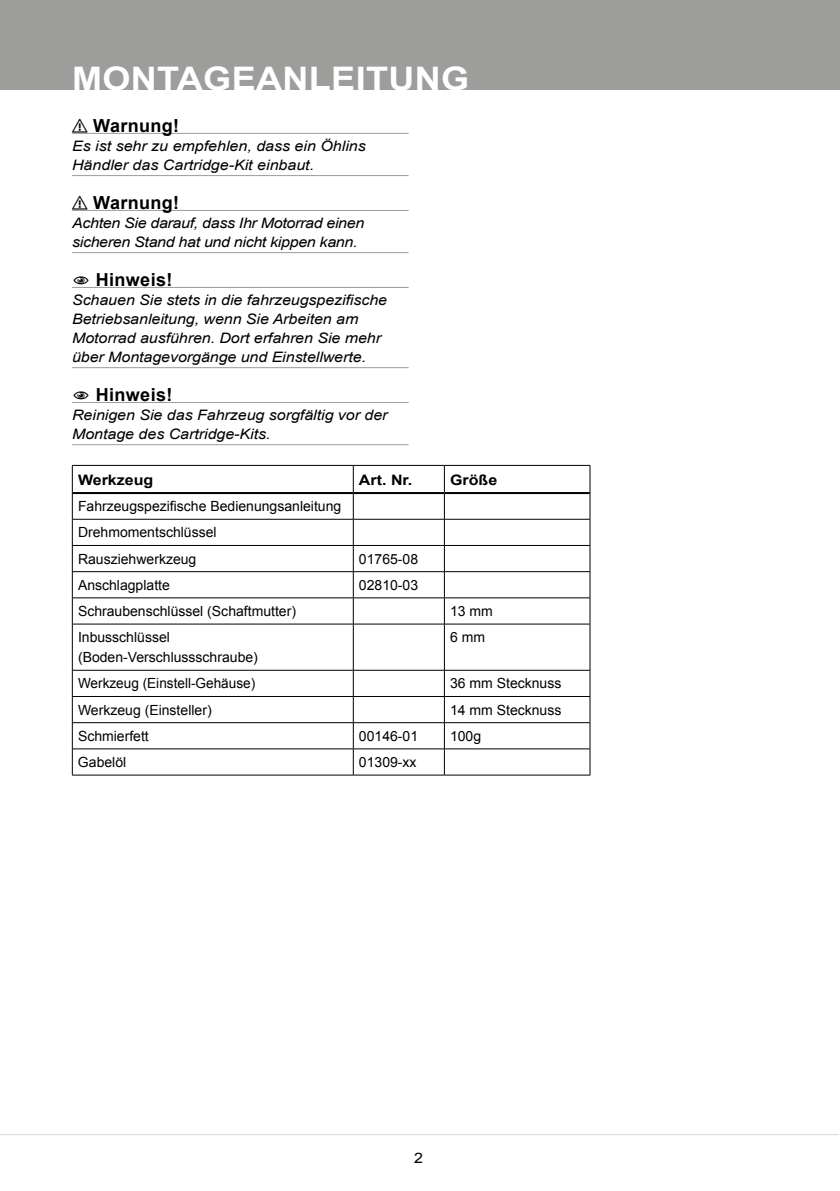
<style>
.page{position:relative;width:840px;height:1191px;background:#fff}
.page>*{position:absolute;margin:0;border:0;box-sizing:border-box;transform-origin:0 0}
.t1{font:700 32.4px "Arial";letter-spacing:.01em;color:#fff;scale:1.11 1}
.t2{font:700 18px "Arial";color:#000}
.t3{font:italic 14.4px/19px "Arial";letter-spacing:-.005em;color:#000;scale:1.11 1}
.t4{font:700 14.4px "Arial";color:#000;scale:1.11 1}
.t5{font:14.4px "Arial";color:#000;scale:1.11 1}
.t6{font:14px/26.2px "Arial";color:#000}
</style>
<div class="page">
<div style="left:0;top:0;width:839px;height:90px;background:#9d9d9c"></div>
<hr style="left:0;top:1134px;width:838px;height:1px;background:#dadada">
<hr style="left:72px;top:465px;width:281px;height:1px;background:#000">
<hr style="left:353px;top:465px;width:91px;height:1px;background:#000">
<hr style="left:444px;top:465px;width:146px;height:1px;background:#000">
<hr style="left:72px;top:519px;width:281px;height:1px;background:#000">
<hr style="left:353px;top:519px;width:91px;height:1px;background:#000">
<hr style="left:444px;top:519px;width:146px;height:1px;background:#000">
<hr style="left:72px;top:545px;width:281px;height:1px;background:#000">
<hr style="left:353px;top:545px;width:91px;height:1px;background:#000">
<hr style="left:444px;top:545px;width:146px;height:1px;background:#000">
<hr style="left:72px;top:571px;width:281px;height:1px;background:#000">
<hr style="left:353px;top:571px;width:91px;height:1px;background:#000">
<hr style="left:444px;top:571px;width:146px;height:1px;background:#000">
<hr style="left:72px;top:597px;width:281px;height:1px;background:#000">
<svg style="left:72px;top:465px;width:1px;height:158px"></svg>
<hr style="left:353px;top:597px;width:91px;height:1px;background:#000">
<svg style="left:353px;top:465px;width:1px;height:158px"></svg>
<hr style="left:444px;top:597px;width:146px;height:1px;background:#000">
<svg style="left:444px;top:465px;width:1px;height:158px"></svg>
<svg style="left:589px;top:465px;width:1px;height:158px"></svg>
<hr style="left:72px;top:623px;width:281px;height:1px;background:#000">
<hr style="left:72px;top:624px;width:1px;height:46px;background:#000">
<hr style="left:353px;top:623px;width:91px;height:1px;background:#000">
<hr style="left:353px;top:624px;width:1px;height:46px;background:#000">
<hr style="left:444px;top:623px;width:146px;height:1px;background:#000">
<hr style="left:444px;top:624px;width:1px;height:46px;background:#000">
<hr style="left:589px;top:624px;width:1px;height:46px;background:#000">
<hr style="left:72px;top:670px;width:281px;height:1px;background:#000">
<hr style="left:353px;top:670px;width:91px;height:1px;background:#000">
<hr style="left:444px;top:670px;width:146px;height:1px;background:#000">
<hr style="left:72px;top:696px;width:281px;height:1px;background:#000">
<hr style="left:353px;top:696px;width:91px;height:1px;background:#000">
<hr style="left:444px;top:696px;width:146px;height:1px;background:#000">
<hr style="left:72px;top:722px;width:281px;height:1px;background:#000">
<hr style="left:353px;top:722px;width:91px;height:1px;background:#000">
<hr style="left:444px;top:722px;width:146px;height:1px;background:#000">
<hr style="left:72px;top:748px;width:281px;height:1px;background:#000">
<svg style="left:72px;top:670px;width:1px;height:104px"></svg>
<hr style="left:353px;top:748px;width:91px;height:1px;background:#000">
<svg style="left:353px;top:670px;width:1px;height:104px"></svg>
<hr style="left:444px;top:748px;width:146px;height:1px;background:#000">
<svg style="left:444px;top:670px;width:1px;height:104px"></svg>
<svg style="left:589px;top:670px;width:1px;height:104px"></svg>
<hr style="left:72px;top:774px;width:281px;height:1px;background:#000">
<hr style="left:353px;top:774px;width:91px;height:1px;background:#000">
<hr style="left:444px;top:774px;width:146px;height:1px;background:#000">
<hr style="left:72px;top:492px;width:281px;height:2px;background:#000">
<hr style="left:353px;top:492px;width:91px;height:2px;background:#000">
<hr style="left:444px;top:492px;width:145px;height:2px;background:#000">
<hr style="left:72px;top:133px;width:336px;height:1px;background:#9d9d9c">
<hr style="left:72px;top:175px;width:336px;height:1px;background:#9d9d9c">
<hr style="left:72px;top:210px;width:336px;height:1px;background:#9d9d9c">
<hr style="left:72px;top:252px;width:336px;height:1px;background:#9d9d9c">
<hr style="left:72px;top:287px;width:336px;height:1px;background:#9d9d9c">
<hr style="left:72px;top:367px;width:336px;height:1px;background:#9d9d9c">
<hr style="left:72px;top:402px;width:336px;height:1px;background:#9d9d9c">
<hr style="left:72px;top:444px;width:336px;height:1px;background:#9d9d9c">
<h1 class="t1" style="left:72px;top:57px;width:359px">MONTAGEANLEITUNG</h1>
<p class="t2" style="left:72px;top:113px;width:48px">⚠ WARNUNG!</p>
<p class="t3" style="left:72px;top:136px;width:266px">Es ist sehr zu empfehlen, dass ein Öhlins<br>Händler das Cartridge-Kit einbaut.</p>
<p class="t2" style="left:72px;top:190px;width:48px">⚠ WARNUNG!</p>
<p class="t3" style="left:72px;top:213px;width:264px">Achten Sie darauf, dass Ihr Motorrad einen sicheren Stand hat und nicht kippen kann.</p>
<p class="t2" style="left:109px;top:267px;width:11px">HINWEI</p>
<p class="t2" style="left:166px;top:267px;width:7px">S!</p>
<p class="t3" style="left:72px;top:290px;width:285px">Schauen Sie stets in die fahrzeugspezifische Betriebsanleitung, wenn Sie Arbeiten am Motorrad ausführen. Dort erfahren Sie mehr über Montagevorgänge und Einstellwerte.</p>
<p class="t2" style="left:109px;top:382px;width:11px">HINWEI</p>
<p class="t2" style="left:166px;top:382px;width:7px">S!</p>
<p class="t3" style="left:72px;top:405px;width:285px">Reinigen Sie das Fahrzeug sorgfältig vor der<br>Montage des Cartridge-Kits.</p>
<p class="t4" style="left:78px;top:470px;width:69px">WERKZEUG</p>
<p class="t4" style="left:359px;top:470px;width:50px">ART. NR.</p>
<p class="t4" style="left:450px;top:470px;width:44px">GRÖßE</p>
<p class="t6" style="left:78px;top:493px;width:265px">Fahrzeugspezifische Bedienungsanleitung<br>Drehmomentschlüssel<br>Rausziehwerkzeug</p>
<p class="t6" style="left:359px;top:546px;width:61px">01765-08</p>
<p class="t6" style="left:78px;top:572px;width:93px">Anschlagplatte</p>
<p class="t6" style="left:359px;top:572px;width:61px">02810-03</p>
<p class="t6" style="left:78px;top:598px;width:219px">Schraubenschlüssel (Schaftmutter)</p>
<p class="t6" style="left:450px;top:598px;width:44px">13 mm</p>
<p class="t6" style="left:78px;top:627px;width:181px;line-height:20px">Inbusschlüssel (Boden-Verschlussschraube)</p>
<p class="t6" style="left:450px;top:624px;width:36px">6 mm</p>
<p class="t6" style="left:78px;top:670px;width:179px">Werkzeug (Einstell-Gehäuse)</p>
<p class="t6" style="left:450px;top:670px;width:113px">36 mm Stecknuss</p>
<p class="t6" style="left:78px;top:697px;width:135px">Werkzeug (Einsteller)</p>
<p class="t6" style="left:450px;top:697px;width:113px">14 mm Stecknuss</p>
<p class="t6" style="left:78px;top:723px;width:72px">Schmierfett</p>
<p class="t6" style="left:359px;top:723px;width:61px">00146-01</p>
<p class="t6" style="left:450px;top:723px;width:33px">100g</p>
<p class="t6" style="left:78px;top:749px;width:50px">Gabelöl</p>
<p class="t6" style="left:359px;top:749px;width:59px">01309-xx</p>
<p class="t5" style="left:414px;top:1148px;width:10px">2</p>
</div>
